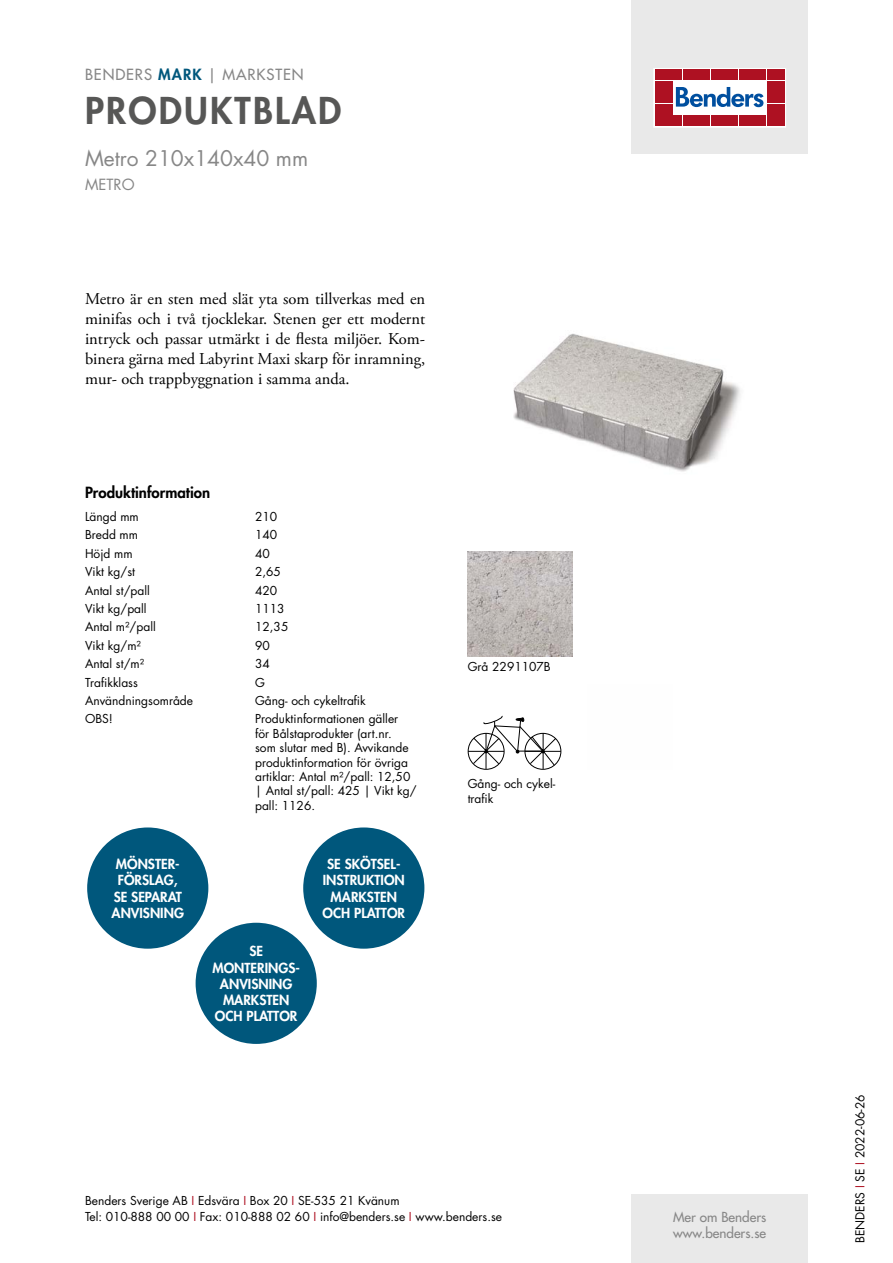
<style>
.page{position:relative;width:893px;height:1263px;background:#fff}
.page>*{position:absolute;margin:0;border:0;box-sizing:border-box;transform-origin:0 0}
.t1{font:800 36px "Futura Std";letter-spacing:.06em;color:#575756}
.t2{font:21px "Futura Std";color:#878787}
.t3{font:16.5px/19.8px "Adobe Garamond Pro";color:#000;text-align:justify}
.t4{font:500 15px "Futura Std";letter-spacing:.06em;color:#878787}
.t5{font:800 15px "Futura Std";color:#000}
.t6{font:15px "Futura Std";color:#878787}
.t7{font:800 13.5px/16.2px "Futura Std";color:#fff;text-align:center}
.t8{font:500 13.5px/16.2px "Futura Std";color:#878787}
.t9{font:12px/14.4px "Futura Std";color:#000}
.s1{font-weight:800;color:#00577c}
.s2{color:#ae1122}
</style>
<div class="page">
<div style="left:631px;top:0;width:177px;height:153px;background:#e9e9e9"></div>
<div style="left:631px;top:1195px;width:177px;height:68px;background:#e9e9e9"></div>
<svg style="left:656px;top:70px;width:128px;height:55px;fill:#fff"></svg>
<div style="left:654px;top:68px;width:132px;height:59px;border:1px solid #fff"></div>
<div style="left:655px;top:70px;width:8px;height:10px;background:#ae1122"></div>
<div style="left:664px;top:70px;width:8px;height:10px;background:#ae1122"></div>
<div style="left:655px;top:81px;width:8px;height:10px;background:#ae1122"></div>
<div style="left:664px;top:81px;width:8px;height:10px;background:#ae1122"></div>
<div style="left:655px;top:93px;width:8px;height:10px;background:#ae1122"></div>
<div style="left:664px;top:93px;width:8px;height:10px;background:#ae1122"></div>
<div style="left:655px;top:104px;width:8px;height:11px;background:#ae1122"></div>
<div style="left:664px;top:104px;width:8px;height:11px;background:#ae1122"></div>
<div style="left:655px;top:116px;width:8px;height:10px;background:#ae1122"></div>
<div style="left:664px;top:116px;width:8px;height:10px;background:#ae1122"></div>
<div style="left:674px;top:70px;width:8px;height:10px;background:#ae1122"></div>
<div style="left:683px;top:70px;width:8px;height:10px;background:#ae1122"></div>
<div style="left:692px;top:70px;width:8px;height:10px;background:#ae1122"></div>
<div style="left:702px;top:70px;width:8px;height:10px;background:#ae1122"></div>
<div style="left:711px;top:70px;width:8px;height:10px;background:#ae1122"></div>
<div style="left:720px;top:70px;width:8px;height:10px;background:#ae1122"></div>
<div style="left:730px;top:70px;width:8px;height:10px;background:#ae1122"></div>
<div style="left:739px;top:70px;width:8px;height:10px;background:#ae1122"></div>
<div style="left:748px;top:70px;width:8px;height:10px;background:#ae1122"></div>
<div style="left:758px;top:70px;width:8px;height:10px;background:#ae1122"></div>
<div style="left:674px;top:116px;width:8px;height:10px;background:#ae1122"></div>
<div style="left:683px;top:116px;width:8px;height:10px;background:#ae1122"></div>
<div style="left:692px;top:116px;width:8px;height:10px;background:#ae1122"></div>
<div style="left:702px;top:116px;width:8px;height:10px;background:#ae1122"></div>
<div style="left:711px;top:116px;width:8px;height:10px;background:#ae1122"></div>
<div style="left:720px;top:116px;width:8px;height:10px;background:#ae1122"></div>
<div style="left:730px;top:116px;width:8px;height:10px;background:#ae1122"></div>
<div style="left:739px;top:116px;width:8px;height:10px;background:#ae1122"></div>
<div style="left:748px;top:116px;width:8px;height:10px;background:#ae1122"></div>
<div style="left:758px;top:116px;width:8px;height:10px;background:#ae1122"></div>
<div style="left:767px;top:70px;width:8px;height:10px;background:#ae1122"></div>
<div style="left:776px;top:70px;width:8px;height:10px;background:#ae1122"></div>
<div style="left:767px;top:81px;width:8px;height:10px;background:#ae1122"></div>
<div style="left:776px;top:81px;width:8px;height:10px;background:#ae1122"></div>
<div style="left:767px;top:93px;width:8px;height:10px;background:#ae1122"></div>
<div style="left:776px;top:93px;width:8px;height:10px;background:#ae1122"></div>
<div style="left:767px;top:104px;width:8px;height:11px;background:#ae1122"></div>
<div style="left:776px;top:104px;width:8px;height:11px;background:#ae1122"></div>
<div style="left:767px;top:116px;width:8px;height:10px;background:#ae1122"></div>
<div style="left:776px;top:116px;width:8px;height:10px;background:#ae1122"></div>
<svg style="left:676px;top:87px;width:87px;height:20px"></svg>
<div style="left:303px;top:827px;width:121px;height:122px;background:#00577c;border-radius:50%"></div>
<div style="left:87px;top:827px;width:121px;height:122px;background:#00577c;border-radius:50%"></div>
<div style="left:196px;top:923px;width:121px;height:121px;background:#00577c;border-radius:50%"></div>
<img style="left:513px;top:333px;width:228px;height:139px">
<img style="left:468px;top:552px;width:105px;height:105px">
<svg style="left:468px;top:733px;width:36px;height:36px"></svg>
<div style="left:468px;top:733px;width:36px;height:37px;border:1px solid #000;border-radius:50%"></div>
<svg style="left:525px;top:733px;width:36px;height:36px"></svg>
<div style="left:524px;top:733px;width:37px;height:37px;border:1px solid #000;border-radius:50%"></div>
<hr style="left:525px;top:751px;width:36px;height:1px;background:#000">
<hr style="left:468px;top:751px;width:36px;height:1px;background:#000">
<svg style="left:473px;top:716px;width:83px;height:53px"></svg>
<p class="t4" style="left:85px;top:65px;width:220px">BENDERS <span class="s1">MARK</span> | MARKSTEN</p>
<h1 class="t1" style="left:85px;top:87px;width:258px">PRODUKTBLAD</h1>
<h2 class="t2" style="left:85px;top:144px;width:225px">Metro 210x140x40 mm</h2>
<p class="t6" style="left:85px;top:175px;width:51px">METRO</p>
<p class="t3" style="left:85px;top:290px;width:342px">Metro är en sten med slät yta som tillverkas med en minifas och i två tjocklekar. Stenen ger ett modernt intryck och passar utmärkt i de flesta miljöer. Kom&shy;binera gärna med Labyrint Maxi skarp för inramning, mur- och trappbyggnation i samma anda.</p>
<p class="t5" style="left:85px;top:483px;width:127px">Produktinformation</p>
<p class="t9" style="left:85px;top:509px;width:55px">Längd mm</p>
<p class="t9" style="left:255px;top:509px;width:24px">210</p>
<p class="t9" style="left:85px;top:528px;width:55px">Bredd mm</p>
<p class="t9" style="left:255px;top:528px;width:24px">140</p>
<p class="t9" style="left:85px;top:546px;width:49px">Höjd mm</p>
<p class="t9" style="left:255px;top:546px;width:16px">40</p>
<p class="t9" style="left:85px;top:565px;width:51px">Vikt kg/st</p>
<p class="t9" style="left:255px;top:565px;width:27px">2,65</p>
<p class="t9" style="left:85px;top:583px;width:66px">Antal st/pall</p>
<p class="t9" style="left:255px;top:583px;width:24px">420</p>
<p class="t9" style="left:85px;top:601px;width:63px">Vikt kg/pall</p>
<p class="t9" style="left:255px;top:601px;width:31px">1113</p>
<p class="t9" style="left:85px;top:620px;width:72px">Antal m²/pall</p>
<p class="t9" style="left:255px;top:620px;width:35px">12,35</p>
<p class="t9" style="left:85px;top:638px;width:57px">Vikt kg/m²</p>
<p class="t9" style="left:255px;top:638px;width:16px">90</p>
<p class="t9" style="left:85px;top:657px;width:61px">Antal st/m²</p>
<p class="t9" style="left:255px;top:657px;width:16px">34</p>
<p class="t9" style="left:85px;top:675px;width:54px">Trafikklass</p>
<p class="t9" style="left:255px;top:675px;width:11px">G</p>
<p class="t9" style="left:85px;top:693px;width:110px">Användningsområde</p>
<p class="t9" style="left:255px;top:693px;width:112px">Gång- och cykeltrafik</p>
<p class="t9" style="left:85px;top:712px;width:29px">OBS!</p>
<p class="t9" style="left:255px;top:712px;width:163px">Produktinformationen gäller<br>för Bålstaprodukter (art.nr.<br>som slutar med B). Avvikande produktinformation för övriga artiklar: Antal m²/pall: 12,50 | Antal st/pall: 425 | Vikt kg/ pall: 1126.</p>
<p class="t7" style="left:112px;top:856px;width:74px">MÖNSTER-<br>FÖRSLAG,<br>SE SEPARAT<br>ANVISNING</p>
<p class="t7" style="left:212px;top:943px;width:89px">SE<br>MONTERINGS-<br>ANVISNING<br>MARKSTEN<br>OCH PLATTOR</p>
<p class="t7" style="left:323px;top:856px;width:84px">SE SKÖTSEL-<br>INSTRUKTION<br>MARKSTEN<br>OCH PLATTOR</p>
<p class="t9" style="left:468px;top:660px;width:85px">Grå 2291107B</p>
<p class="t9" style="left:468px;top:777px;width:89px">Gång- och cykel&shy;trafik</p>
<p class="t9" style="left:85px;top:1192px;width:418px;line-height:16.5px">Benders Sverige AB <span class="s2">I</span> Edsvära <span class="s2">I</span> Box 20 <span class="s2">I</span> SE-535 21 Kvänum<br>Tel: 010-888 00 00 <span class="s2">I</span> Fax: 010-888 02 60 <span class="s2">I</span> info@benders.se <span class="s2">I</span> www.benders.se</p>
<p class="t8" style="left:673px;top:1209px;width:95px">Mer om Benders www.benders.se</p>
<p class="t9" style="left:853px;top:1243px;width:150px;rotate:-90deg">BENDERS <span class="s2">I</span> SE <span class="s2">I</span> 2022-06-26</p>
</div>
